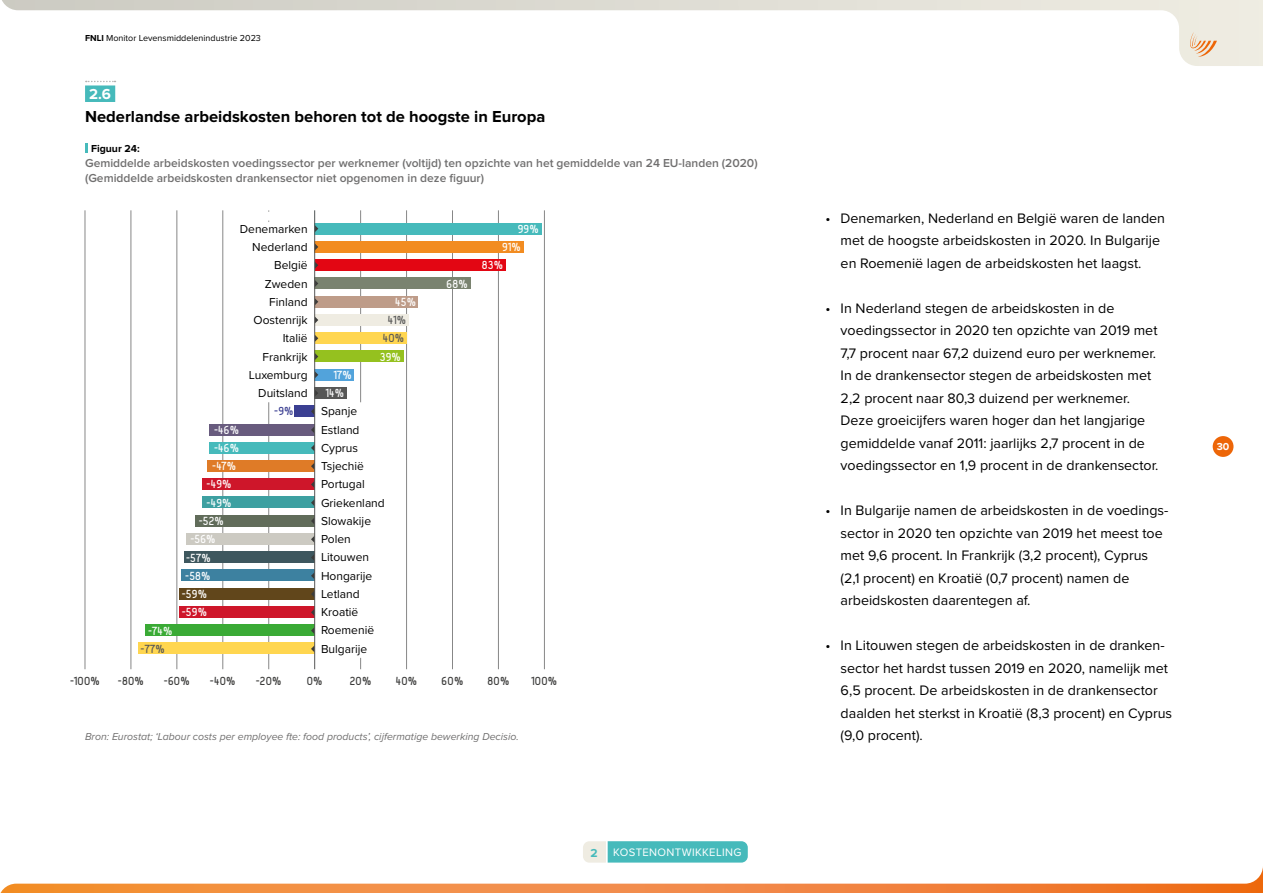
<style>
.page{position:relative;width:1263px;height:893px;background:#fff}
.page>*{position:absolute;margin:0;border:0;box-sizing:border-box;transform-origin:0 0}
.t1{font:700 16.5px "Proxima Nova";color:#000}
.t2{font:700 15px "Acid";color:#fff}
.t3{font:700 15px "Acid";color:#3c3c3b}
.t4{font:700 15px/18.3px "Acid";color:#575756;text-align:center}
.t5{font:700 15px "Proxima Nova";color:#fff}
.t6{font:700 15px "Acid";color:#3b3f92}
.t7{font:14.25px/22.5px "Proxima Nova";color:#000}
.t8{font:12px/18.3px "Proxima Nova";color:#000}
.t9{font:600 12px/15px "Proxima Nova";color:#706f6f}
.t10{font:700 12px "Proxima Nova";color:#46babb}
.t11{font:11.25px "Proxima Nova";letter-spacing:.035em;color:#fff}
.t12{font:italic 10.5px "Proxima Nova";color:#706f6f}
.t13{font:700 10.5px "Proxima Nova";color:#000}
.t14{font:700 10.5px "Proxima Nova";color:#fff}
.t15{font:9px "Proxima Nova";color:#000}
.s1{font-weight:700}
.s2{font-family:"Acid";font-weight:700;font-size:15px;color:#fff}
</style>
<div class="page">
<svg style="left:2px;top:0;width:1261px;height:66px"></svg>
<svg style="left:1189px;top:32px;width:28px;height:25px"></svg>
<div style="left:1213px;top:436px;width:20px;height:21px;background:#ed6608;border-radius:50%"></div>
<svg style="left:0;top:841px;width:1263px;height:52px"></svg>
<div style="left:85px;top:85px;width:30px;height:17px;background:#46babb"></div>
<svg style="left:86px;top:81px;width:29px;height:1px"></svg>
<svg style="left:85px;top:143px;width:2px;height:10px"></svg>
<svg style="left:84px;top:210px;width:461px;height:460px"></svg>
<hr style="left:544px;top:210px;width:1px;height:459px;background:#878787">
<hr style="left:360px;top:210px;width:1px;height:192px;background:#878787">
<hr style="left:406px;top:210px;width:1px;height:459px;background:#878787">
<hr style="left:452px;top:210px;width:1px;height:459px;background:#878787">
<hr style="left:498px;top:210px;width:1px;height:459px;background:#878787">
<hr style="left:223px;top:210px;width:1px;height:459px;background:#878787">
<hr style="left:268px;top:402px;width:1px;height:267px;background:#878787">
<hr style="left:131px;top:210px;width:1px;height:459px;background:#878787">
<hr style="left:177px;top:210px;width:1px;height:459px;background:#878787">
<hr style="left:85px;top:210px;width:1px;height:459px;background:#878787">
<div style="left:315px;top:223px;width:227px;height:12px;background:#46babb"></div>
<div style="left:315px;top:241px;width:209px;height:12px;background:#f28c21"></div>
<div style="left:315px;top:259px;width:190px;height:12px;background:#e30613"></div>
<div style="left:315px;top:278px;width:156px;height:11px;background:#7a8370"></div>
<div style="left:315px;top:296px;width:103px;height:12px;background:#be9c89"></div>
<div style="left:315px;top:314px;width:94px;height:12px;background:#efece2"></div>
<div style="left:315px;top:332px;width:92px;height:12px;background:#ffd650"></div>
<div style="left:315px;top:351px;width:89px;height:11px;background:#95c11f"></div>
<div style="left:315px;top:369px;width:39px;height:11px;background:#52a3db"></div>
<div style="left:209px;top:442px;width:106px;height:11px;background:#46babb"></div>
<div style="left:207px;top:460px;width:108px;height:12px;background:#df7b27"></div>
<div style="left:202px;top:478px;width:113px;height:12px;background:#ce162a"></div>
<div style="left:202px;top:497px;width:113px;height:11px;background:#3da0a1"></div>
<div style="left:195px;top:515px;width:120px;height:11px;background:#616c5a"></div>
<div style="left:186px;top:533px;width:129px;height:12px;background:#cccac2"></div>
<div style="left:184px;top:551px;width:131px;height:12px;background:#3e575e"></div>
<div style="left:181px;top:570px;width:134px;height:11px;background:#3d81a0"></div>
<div style="left:179px;top:588px;width:136px;height:11px;background:#61461b"></div>
<div style="left:179px;top:606px;width:136px;height:12px;background:#ce162a"></div>
<div style="left:145px;top:624px;width:170px;height:12px;background:#3aaa35"></div>
<div style="left:138px;top:643px;width:177px;height:11px;background:#ffd650"></div>
<svg style="left:315px;top:225px;width:3px;height:7px"></svg>
<svg style="left:315px;top:243px;width:3px;height:7px"></svg>
<svg style="left:315px;top:262px;width:3px;height:7px"></svg>
<svg style="left:315px;top:280px;width:3px;height:7px"></svg>
<svg style="left:315px;top:298px;width:3px;height:7px"></svg>
<svg style="left:315px;top:316px;width:3px;height:8px"></svg>
<svg style="left:315px;top:335px;width:3px;height:7px"></svg>
<svg style="left:315px;top:353px;width:3px;height:7px"></svg>
<svg style="left:315px;top:371px;width:3px;height:7px"></svg>
<svg style="left:311px;top:445px;width:3px;height:6px"></svg>
<svg style="left:311px;top:463px;width:3px;height:6px"></svg>
<svg style="left:311px;top:481px;width:3px;height:7px"></svg>
<svg style="left:311px;top:500px;width:3px;height:6px"></svg>
<svg style="left:311px;top:518px;width:3px;height:6px"></svg>
<svg style="left:311px;top:536px;width:3px;height:6px"></svg>
<svg style="left:311px;top:573px;width:3px;height:6px"></svg>
<svg style="left:311px;top:591px;width:3px;height:6px"></svg>
<svg style="left:311px;top:609px;width:3px;height:6px"></svg>
<svg style="left:311px;top:628px;width:3px;height:6px"></svg>
<svg style="left:311px;top:646px;width:3px;height:6px"></svg>
<div style="left:315px;top:387px;width:32px;height:12px;background:#575756"></div>
<svg style="left:315px;top:390px;width:3px;height:6px"></svg>
<div style="left:209px;top:424px;width:106px;height:11px;background:#685b7e"></div>
<svg style="left:311px;top:427px;width:3px;height:6px"></svg>
<div style="left:294px;top:405px;width:21px;height:12px;background:#3b3f92"></div>
<svg style="left:311px;top:408px;width:3px;height:6px"></svg>
<hr style="left:314px;top:210px;width:1px;height:459px;background:#575756">
<p class="t15" style="left:85px;top:31px;width:177px"><span class="s1">FNLI</span> Monitor Levensmiddelenindustrie 2023</p>
<p class="t5" style="left:89px;top:87px;width:23px">2.6</p>
<p class="t1" style="left:85px;top:108px;width:462px">Nederlandse arbeidskosten behoren tot de hoogste in Europa</p>
<p class="t13" style="left:91px;top:143px;width:50px">Figuur 24:</p>
<p class="t9" style="left:85px;top:156px;width:674px">Gemiddelde arbeidskosten voedingssector per werknemer (voltijd) ten opzichte van het gemiddelde van 24 EU-landen (2020) (Gemiddelde arbeidskosten drankensector niet opgenomen in deze figuur)</p>
<p class="t8" style="left:240px;top:219px;width:69px">Denemarken</p>
<p class="t8" style="left:252px;top:237px;width:57px">Nederland</p>
<p class="t8" style="left:274px;top:256px;width:35px">België</p>
<p class="t8" style="left:265px;top:274px;width:44px">Zweden</p>
<p class="t8" style="left:269px;top:292px;width:40px">Finland</p>
<p class="t8" style="left:254px;top:310px;width:56px">Oostenrijk</p>
<p class="t8" style="left:283px;top:329px;width:26px">Italië</p>
<p class="t8" style="left:262px;top:347px;width:47px">Frankrijk</p>
<p class="t8" style="left:249px;top:365px;width:60px">Luxemburg</p>
<p class="t8" style="left:258px;top:383px;width:88px">Duitsland <span class="s2">14%</span></p>
<p class="t2" style="left:334px;top:369px;width:20px">17%</p>
<p class="t2" style="left:214px;top:424px;width:27px">-46%</p>
<p class="t2" style="left:214px;top:442px;width:27px">-46%</p>
<p class="t6" style="left:274px;top:406px;width:21px">-9%</p>
<p class="t8" style="left:321px;top:402px;width:38px">Spanje</p>
<p class="t8" style="left:321px;top:420px;width:40px">Estland</p>
<p class="t8" style="left:321px;top:438px;width:39px">Cyprus</p>
<p class="t2" style="left:395px;top:296px;width:22px">45%</p>
<p class="t4" style="left:383px;top:312px;width:25px">41%<br>40%</p>
<p class="t2" style="left:380px;top:351px;width:23px">39%</p>
<p class="t2" style="left:446px;top:278px;width:23px">68%</p>
<p class="t2" style="left:518px;top:223px;width:23px">99%</p>
<p class="t2" style="left:502px;top:242px;width:20px">91%</p>
<p class="t2" style="left:482px;top:260px;width:23px">83%</p>
<p class="t2" style="left:212px;top:461px;width:26px">-47%</p>
<p class="t2" style="left:207px;top:479px;width:27px">-49%</p>
<p class="t2" style="left:207px;top:497px;width:27px">-49%</p>
<p class="t2" style="left:199px;top:515px;width:27px">-52%</p>
<p class="t2" style="left:190px;top:534px;width:27px">-56%</p>
<p class="t2" style="left:186px;top:552px;width:26px">-57%</p>
<p class="t2" style="left:185px;top:570px;width:27px">-58%</p>
<p class="t2" style="left:182px;top:589px;width:27px">-59%</p>
<p class="t2" style="left:182px;top:607px;width:27px">-59%</p>
<p class="t8" style="left:321px;top:456px;width:65px">Tsjechië<br>Portugal<br>Griekenland<br>Slowakije<br>Polen<br>Litouwen<br>Hongarije<br>Letland<br>Kroatië<br>Roemenië<br>Bulgarije</p>
<p class="t3" style="left:307px;top:675px;width:17px">0%</p>
<p class="t2" style="left:148px;top:625px;width:26px">-74%</p>
<p class="t4" style="left:141px;top:640px;width:26px">-77%</p>
<p class="t3" style="left:70px;top:675px;width:75px">-100% -80%</p>
<p class="t3" style="left:164px;top:675px;width:27px">-60%</p>
<p class="t3" style="left:210px;top:675px;width:27px">-40%</p>
<p class="t3" style="left:256px;top:675px;width:27px">-20%</p>
<p class="t3" style="left:350px;top:675px;width:23px">20%</p>
<p class="t3" style="left:396px;top:675px;width:23px">40%</p>
<p class="t3" style="left:442px;top:675px;width:23px">60%</p>
<p class="t3" style="left:487px;top:675px;width:23px">80%</p>
<p class="t3" style="left:531px;top:675px;width:27px">100%</p>
<p class="t12" style="left:85px;top:732px;width:435px">Bron: Eurostat; ‘Labour costs per employee fte: food products’, cijfermatige bewerking Decisio.</p>
<p class="t10" style="left:591px;top:847px;width:9px">2</p>
<p class="t11" style="left:613px;top:844px;width:130px">KOSTENONTWIKKELING</p>
<p class="t7" style="left:841px;top:206px;width:326px;text-indent:-15px">• Denemarken, Nederland en België waren de landen met de hoogste arbeidskosten in 2020. In Bulgarije en Roemenië lagen de arbeidskosten het laagst.</p>
<p class="t7" style="left:841px;top:296px;width:319px;text-indent:-15px">• In Nederland stegen de arbeidskosten in de voedingssector in 2020 ten opzichte van 2019 met 7,7 procent naar 67,2 duizend euro per werknemer.<br>In de drankensector stegen de arbeidskosten met 2,2 procent naar 80,3 duizend per werknemer.<br>Deze groeicijfers waren hoger dan het langjarige gemiddelde vanaf 2011: jaarlijks 2,7 procent in de voedingssector en 1,9 procent in de drankensector.</p>
<p class="t7" style="left:841px;top:499px;width:329px;text-indent:-15px">• In Bulgarije namen de arbeidskosten in de voedings&shy;sector in 2020 ten opzichte van 2019 het meest toe met 9,6 procent. In Frankrijk (3,2 procent), Cyprus (2,1 procent) en Kroatië (0,7 procent) namen de arbeidskosten daarentegen af.</p>
<p class="t7" style="left:841px;top:634px;width:333px;text-indent:-15px">• In Litouwen stegen de arbeidskosten in de dranken&shy;sector het hardst tussen 2019 en 2020, namelijk met 6,5 procent. De arbeidskosten in de drankensector daalden het sterkst in Kroatië (8,3 procent) en Cyprus (9,0 procent).</p>
<p class="t14" style="left:1217px;top:442px;width:14px">30</p>
</div>
